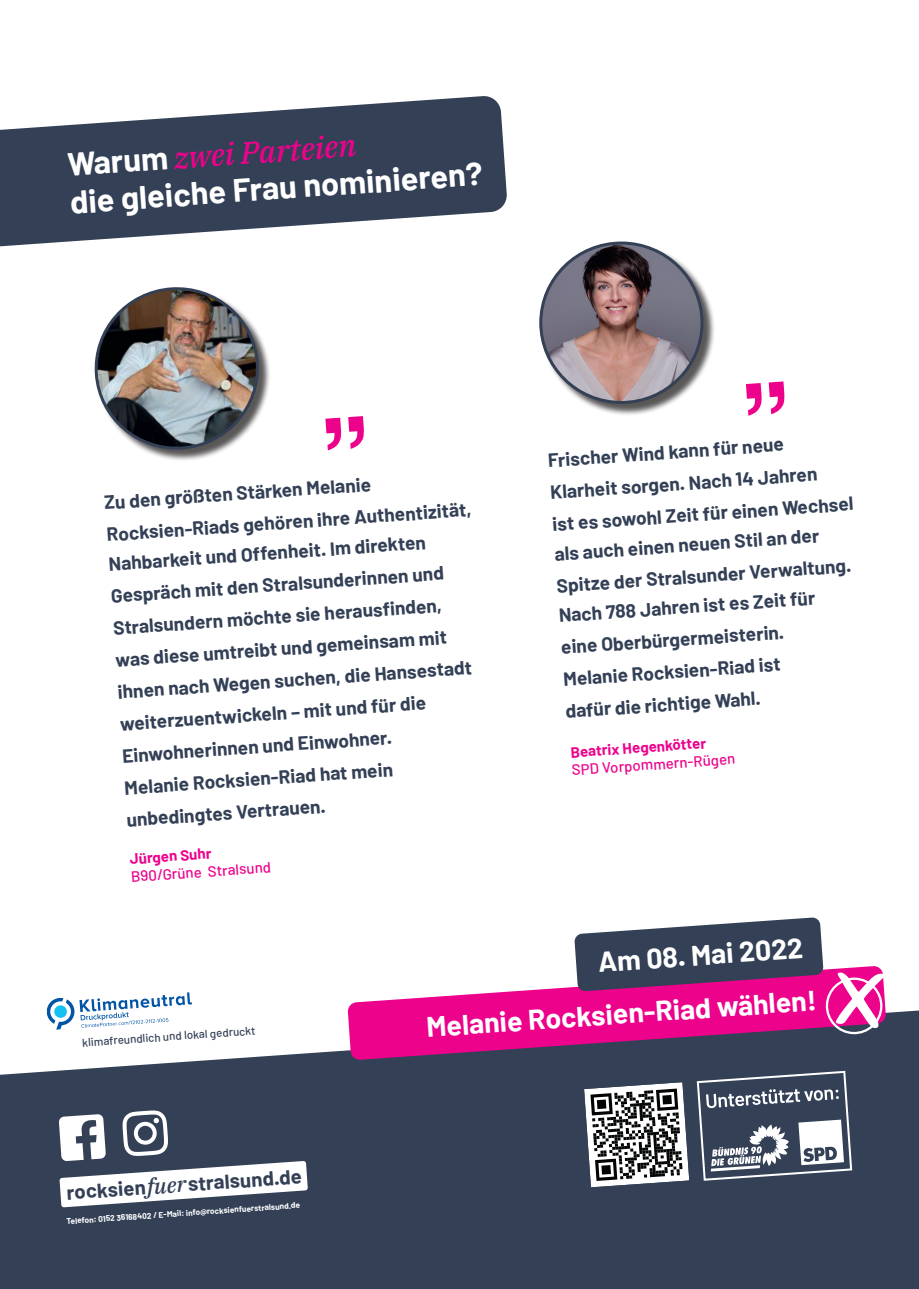
<style>
.page{position:relative;width:919px;height:1289px;background:#fff}
.page>*{position:absolute;margin:0;border:0;box-sizing:border-box;transform-origin:0 0}
.t1{font:700 32.4px "Barlow";color:#fff}
.t2{font:italic 500 30.6px "IBM Plex Serif";color:#ed028c}
.t3{font:700 28.35px "Barlow";color:#fff}
.t4{font:700 20.25px "Barlow";color:#334056}
.t5{font:700 19.05px/32px "Barlow";color:#334056}
.t6{font:500 15px "Barlow";color:#ed028c}
.t7{font:700 15px "Barlow";color:#ed028c}
.t8{font:500 11.55px "Barlow";color:#334056}
.t9{font:700 8.25px "Barlow";color:#fff}
.s1{font-family:"Barlow";font-weight:700;font-style:normal;font-size:32.4px;color:#fff}
.s2{font-family:"IBM Plex Serif";font-weight:500;font-style:italic;font-size:21.45px}
</style>
<div class="page">
<svg style="left:0;top:1010px;width:918px;height:278px;background:#455165"></svg>
<svg style="left:584px;top:1082px;width:105px;height:105px"></svg>
<svg style="left:59px;top:1110px;width:249px;height:97px"></svg>
<div style="left:540px;top:243px;width:175px;height:173px;background:#231f20;opacity:.75"></div>
<img style="left:540px;top:243px;width:162px;height:159px">
<div style="left:539px;top:241px;width:164px;height:163px;border:3px solid #334056;border-radius:50%"></div>
<svg style="left:745px;top:381px;width:39px;height:35px"></svg>
<svg style="left:0;top:96px;width:507px;height:151px;fill:#334056"></svg>
<svg style="left:347px;top:987px;width:539px;height:73px;background:#ab2c81"></svg>
<svg style="left:695px;top:1069px;width:158px;height:112px"></svg>
<svg style="left:46px;top:992px;width:146px;height:37px"></svg>
<div style="left:96px;top:289px;width:175px;height:172px;background:#231f20;opacity:.75"></div>
<img style="left:94px;top:287px;width:166px;height:164px">
<svg style="left:325px;top:416px;width:39px;height:34px"></svg>
<svg style="left:574px;top:917px;width:310px;height:118px"></svg>
<h2 class="t2" style="left:66px;top:142px;width:290px;rotate:-4deg"><span class="s1">Warum</span> zwei Parteien</h2>
<h1 class="t1" style="left:69px;top:182px;width:415px;rotate:-4deg">die gleiche Frau nominieren?</h1>
<p class="t5" style="left:103px;top:486px;width:367px;rotate:-4deg">Zu den größten Stärken Melanie<br>Rocksien-Riads gehören ihre Authentizität,</p>
<p class="t5" style="left:108px;top:548px;width:356px;rotate:-4deg">Nahbarkeit und Offenheit. Im direkten Gespräch mit den Stralsunderinnen und Stralsundern möchte sie herausfi nden, was diese umtreibt und gemeinsam mit ihnen nach Wegen suchen, die Hansestadt weiterzuentwickeln – mit und für die Einwohnerinnen und Einwohner.<br>Melanie Rocksien-Riad hat mein unbedingtes Vertrauen.</p>
<p class="t7" style="left:129px;top:849px;width:83px;rotate:-4deg">Jürgen Suhr</p>
<p class="t6" style="left:130px;top:867px;width:142px;rotate:-4deg">B90/Grüne Stralsund</p>
<p class="t5" style="left:547px;top:444px;width:303px;rotate:-4deg">Frischer Wind kann für neue<br>Klarheit sorgen. Nach 14 Jahren<br>ist es sowohl Zeit für einen Wechsel</p>
<p class="t5" style="left:553px;top:538px;width:296px;rotate:-4deg">als auch einen neuen Stil an der<br>Spitze der Stralsunder Verwaltung.</p>
<p class="t5" style="left:557px;top:599px;width:258px;rotate:-4deg">Nach 788 Jahren ist es Zeit für eine Oberbürgermeisterin.<br>Melanie Rocksien-Riad ist dafür die richtige Wahl.</p>
<p class="t7" style="left:570px;top:743px;width:137px;rotate:-4deg">Beatrix Hegenkötter</p>
<p class="t6" style="left:571px;top:760px;width:165px;rotate:-4deg">SPD Vorpommern-Rügen</p>
<h3 class="t3" style="left:596px;top:944px;width:207px;rotate:-4deg">Am 08. Mai 2022</h3>
<p class="t8" style="left:82px;top:1035px;width:175px;rotate:-4deg">klimafreundlich und lokal gedruckt</p>
<p class="t4" style="left:66px;top:1179px;width:237px;rotate:-4deg">rocksien<span class="s2">fuer</span>stralsund.de</p>
<p class="t9" style="left:66px;top:1216px;width:236px;rotate:-4deg">Telefon: 0152 36168402 / E-Mail: info@rocksienfuerstralsund.de</p>
<h3 class="t3" style="left:425px;top:1009px;width:392px;rotate:-4deg">Melanie Rocksien-Riad wählen!</h3>
</div>
